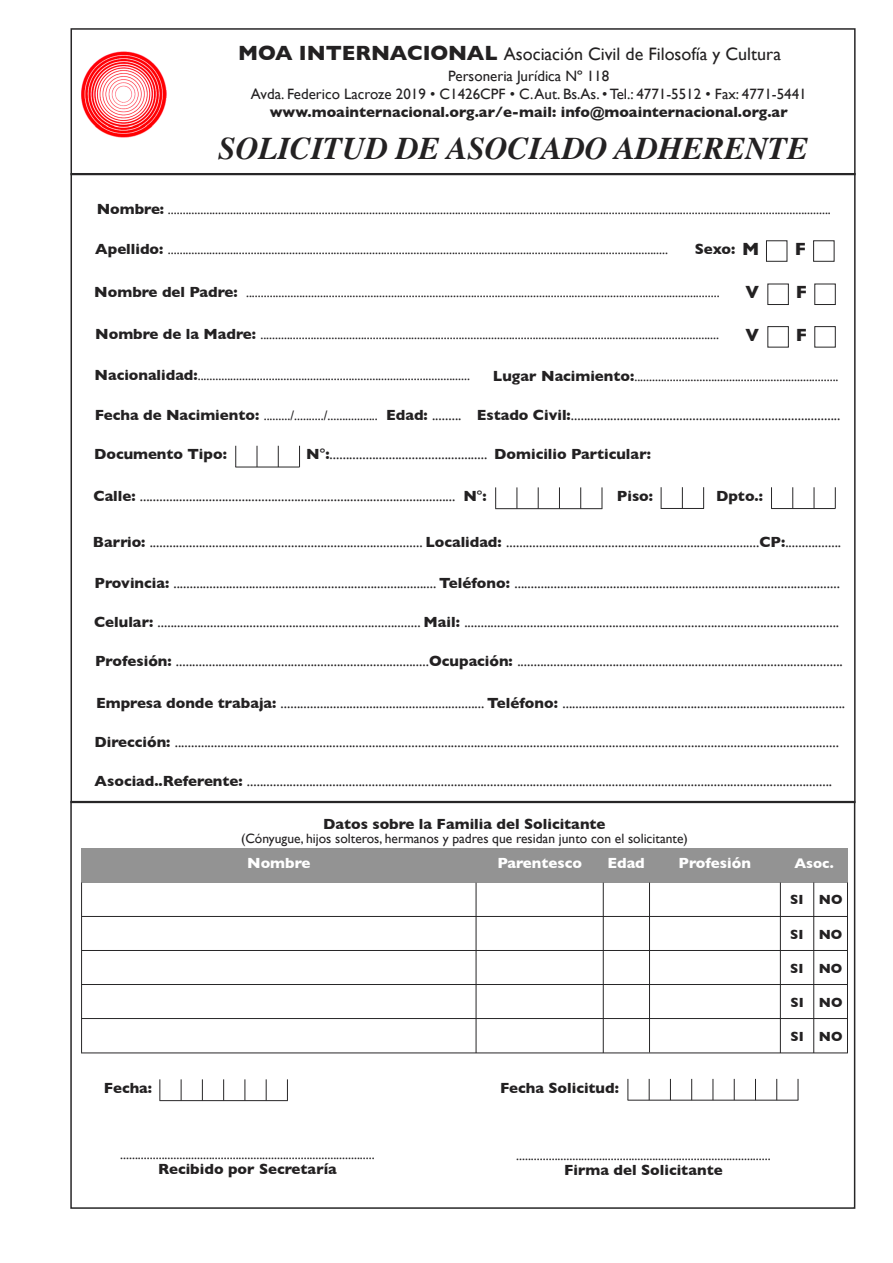
<style>
.page{position:relative;width:893px;height:1263px;background:#fff}
.page>*{position:absolute;margin:0;border:0;box-sizing:border-box;transform-origin:0 0}
.t1{font:italic 700 31.5px "Times";color:#232122}
.t2{font:18px "Gill Sans";color:#232122}
.t3{font:700 18px "Gill Sans";color:#232122}
.t4{font:15px/18px "Gill Sans";color:#232122;text-align:center}
.t5{font:700 15px "Gill Sans";color:#232122}
.t6{font:700 15px "Gill Sans";color:#fff}
.t7{font:700 14.25px "Gill Sans";color:#fff}
.t8{font:13.5px "Gill Sans";color:#232122}
.t9{font:700 13.5px "Gill Sans";color:#232122}
.s1{font-weight:700;font-size:21px}
.s2{font-weight:700;font-size:15px}
.s3{font-size:18px}
.s4{font-weight:700}
.s5{font-size:13.5px}
</style>
<div class="page">
<div style="left:70px;top:28px;width:785px;height:147px;border:2px solid #272627"></div>
<div style="left:81px;top:848px;width:767px;height:34px;background:#939393"></div>
<svg style="left:235px;top:445px;width:65px;height:23px"></svg>
<div style="left:767px;top:284px;width:22px;height:21px;border:1px solid #272627"></div>
<div style="left:814px;top:284px;width:21px;height:21px;border:1px solid #272627"></div>
<div style="left:767px;top:326px;width:22px;height:21px;border:1px solid #272627"></div>
<div style="left:766px;top:240px;width:21px;height:22px;border:1px solid #272627"></div>
<div style="left:813px;top:240px;width:21px;height:22px;border:1px solid #272627"></div>
<svg style="left:771px;top:487px;width:65px;height:22px"></svg>
<svg style="left:660px;top:487px;width:45px;height:22px"></svg>
<svg style="left:495px;top:487px;width:108px;height:22px"></svg>
<svg style="left:627px;top:1078px;width:172px;height:23px"></svg>
<svg style="left:81px;top:882px;width:767px;height:172px"></svg>
<svg style="left:159px;top:1079px;width:129px;height:22px"></svg>
<img style="left:82px;top:52px;width:84px;height:86px">
<p class="t2" style="left:238px;top:44px;width:544px"><span class="s1">MOA INTERNACIONAL</span> Asociación Civil de Filosofía y Cultura</p>
<p class="t4" style="left:251px;top:67px;width:557px">Personeria Jurídica Nº 118<br>Avda. Federico Lacroze 2019 • C1426CPF • C. Aut. Bs.As. • Tel.: 4771-5512 • Fax: 4771-5441</p>
<p class="t5" style="left:270px;top:103px;width:519px">www.moainternacional.org.ar/e-mail: info@moainternacional.org.ar</p>
<h1 class="t1" style="left:218px;top:135px;width:592px">SOLICITUD DE ASOCIADO ADHERENTE</h1>
<p class="t8" style="left:97px;top:202px;width:736px"><span class="s2">Nombre:</span> ................................................................................................................................................................................................................ ................</p>
<p class="t8" style="left:95px;top:241px;width:574px"><span class="s2">Apellido:</span> .........................................................................................................................................................................</p>
<p class="t5" style="left:695px;top:240px;width:66px">Sexo: <span class="s3">M</span></p>
<p class="t3" style="left:795px;top:239px;width:13px">F</p>
<p class="t8" style="left:94px;top:284px;width:627px"><span class="s2">Nombre del Padre:</span> ................................................................................................................................................................</p>
<p class="t3" style="left:745px;top:282px;width:15px">V</p>
<p class="t3" style="left:796px;top:282px;width:13px">F</p>
<p class="t8" style="left:95px;top:327px;width:625px"><span class="s2">Nombre de la Madre:</span> ...........................................................................................................................................................</p>
<p class="t3" style="left:745px;top:324px;width:15px">V</p>
<p class="t3" style="left:796px;top:324px;width:13px">F</p>
<p class="t8" style="left:95px;top:367px;width:377px"><span class="s2">Nacionalidad:</span>............................................................................................</p>
<p class="t4" style="left:95px;top:406px;width:747px"><span class="s4">Fecha de Nacimiento:</span> <span class="s5">........./........../.................</span> <span class="s4">Edad:</span> ......... <span class="s4">Estado Civil:</span>..................................................................................</p>
<p class="t5" style="left:94px;top:445px;width:134px">Documento Tipo:</p>
<p class="t4" style="left:306px;top:445px;width:346px"><span class="s4">N</span>º<span class="s4">:</span>................................................ <span class="s4">Domicilio Particular:</span></p>
<p class="t8" style="left:493px;top:368px;width:347px"><span class="s2">Lugar Nacimiento:</span>.....................................................................</p>
<p class="t4" style="left:94px;top:487px;width:395px"><span class="s4">Calle:</span> ................................................................................................ <span class="s4">N</span>º<span class="s4">:</span></p>
<p class="t5" style="left:617px;top:487px;width:38px">Piso:</p>
<p class="t5" style="left:716px;top:487px;width:48px">Dpto.:</p>
<p class="t4" style="left:93px;top:533px;width:750px"><span class="s4">Barrio:</span> ................................................................................... <span class="s4">Localidad:</span> .............................................................................<span class="s4">CP:</span>.................</p>
<p class="t4" style="left:95px;top:574px;width:747px"><span class="s4">Provincia:</span> ................................................................................ <span class="s4">Teléfono:</span> ...................................................................................................</p>
<p class="t4" style="left:94px;top:613px;width:746px"><span class="s4">Celular:</span> ................................................................................ <span class="s4">Mail:</span> ..................................................................................................................</p>
<p class="t4" style="left:95px;top:652px;width:749px"><span class="s4">Profesión:</span> .............................................................................<span class="s4">Ocupación:</span> ...................................................................................................</p>
<p class="t4" style="left:96px;top:694px;width:750px"><span class="s4">Empresa donde trabaja:</span> .............................................................. <span class="s4">Teléfono:</span> ......................................................................................</p>
<p class="t4" style="left:95px;top:733px;width:746px"><span class="s4">Dirección:</span> ..........................................................................................................................................................................................................</p>
<p class="t4" style="left:95px;top:772px;width:739px"><span class="s4">Asociad..Referente:</span> ..................................................................................................................................................................................</p>
<p class="t5" style="left:104px;top:1079px;width:50px">Fecha:</p>
<p class="t5" style="left:323px;top:815px;width:284px">Datos sobre la Familia del Solicitante</p>
<p class="t8" style="left:241px;top:830px;width:448px">(Cónyugue, hijos solteros, hermanos y padres que residan junto con el solicitante)</p>
<p class="t6" style="left:247px;top:854px;width:65px">Nombre</p>
<p class="t6" style="left:497px;top:854px;width:86px">Parentesco</p>
<p class="t6" style="left:607px;top:854px;width:39px">Edad</p>
<p class="t6" style="left:678px;top:854px;width:74px">Profesión</p>
<p class="t5" style="left:500px;top:1079px;width:120px">Fecha Solicitud:</p>
<p class="t7" style="left:794px;top:855px;width:41px">Asoc.</p>
<p class="t9" style="left:790px;top:891px;width:54px">SI NO</p>
<p class="t9" style="left:790px;top:926px;width:54px">SI NO</p>
<p class="t9" style="left:790px;top:960px;width:54px">SI NO</p>
<p class="t9" style="left:790px;top:994px;width:54px">SI NO</p>
<p class="t9" style="left:790px;top:1028px;width:54px">SI NO</p>
<p class="t8" style="left:120px;top:1147px;width:256px">......................................................................................</p>
<p class="t5" style="left:158px;top:1160px;width:180px">Recibido por Secretaría</p>
<p class="t8" style="left:516px;top:1148px;width:256px">......................................................................................</p>
<p class="t5" style="left:564px;top:1161px;width:160px">Firma del Solicitante</p>
</div>
